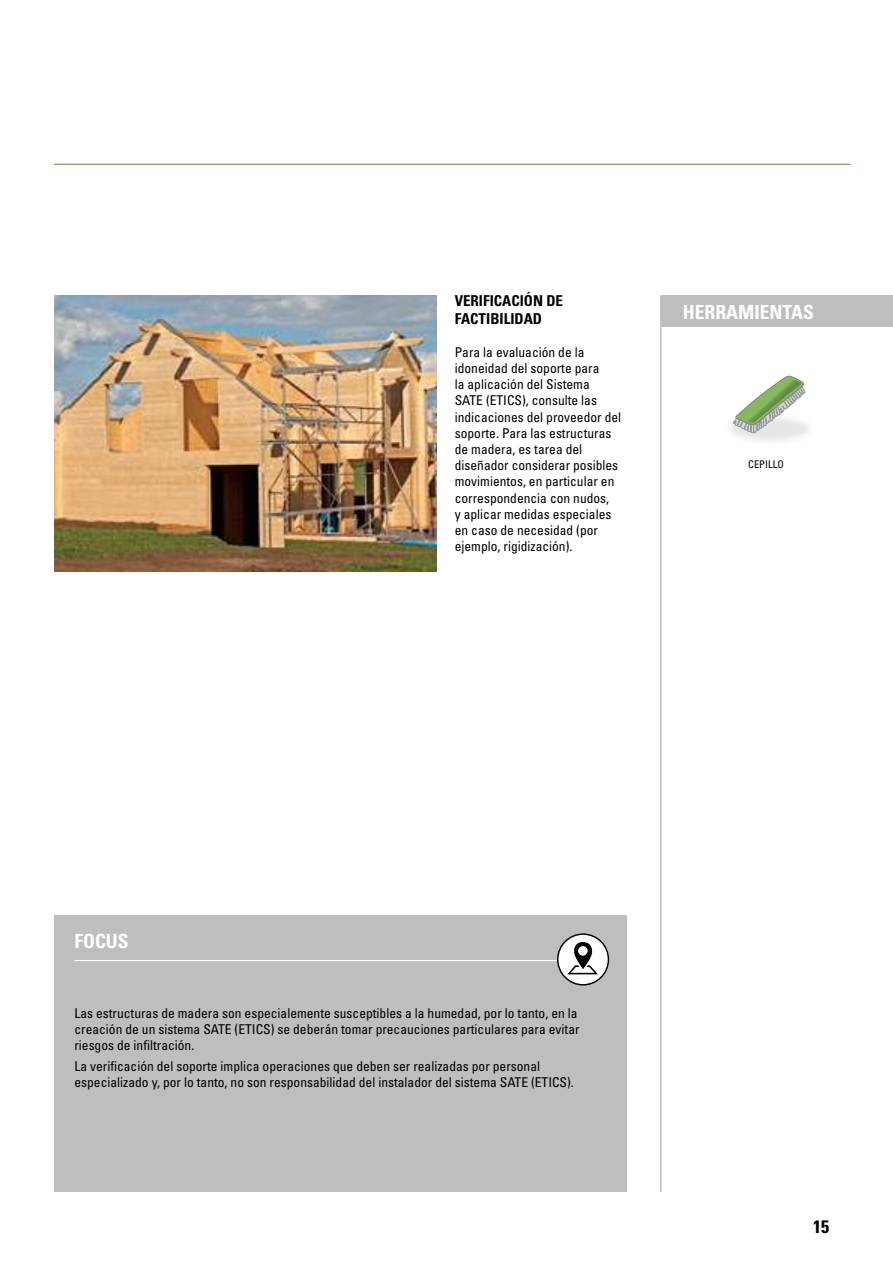
<style>
.page{position:relative;width:893px;height:1263px;background:#fff}
.page>*{position:absolute;margin:0;border:0;box-sizing:border-box;transform-origin:0 0}
.t1{font:700 condensed 19.5px "Univers LT Std";color:#fff}
.t2{font:700 condensed 18px "Univers LT Std";color:#000}
.t3{font:700 condensed 15px/18px "Univers LT Std";color:#000}
.t4{font:condensed 13.5px/16.2px "Univers LT Std";color:#000}
.t5{font:condensed 10.5px "Univers LT Std";color:#000}
</style>
<div class="page">
<hr style="left:54px;top:164px;width:796px;height:1px;background:#67ae3e">
<div style="left:54px;top:916px;width:573px;height:276px;background:#bcbec0"></div>
<hr style="left:74px;top:960px;width:532px;height:1px;background:#fff">
<svg style="left:558px;top:934px;width:50px;height:51px"></svg>
<div style="left:557px;top:933px;width:52px;height:52px;border:1px solid #000;border-radius:50%"></div>
<svg style="left:566px;top:939px;width:34px;height:36px"></svg>
<div style="left:578px;top:945px;width:10px;height:11px;background:#fff;border-radius:50%"></div>
<div style="left:577px;top:945px;width:11px;height:11px;border:1px solid #000;border-radius:50%"></div>
<div style="left:662px;top:296px;width:231px;height:31px;background:#bcbec0"></div>
<hr style="left:660px;top:296px;width:2px;height:896px;background:#bcbec0">
<img style="left:54px;top:296px;width:383px;height:276px">
<svg style="left:733px;top:376px;width:72px;height:65px"></svg>
<p class="t3" style="left:455px;top:292px;width:110px">VERIFICACIÓN DE<br>FACTIBILIDAD</p>
<p class="t4" style="left:455px;top:344px;width:168px">Para la evaluación de la idoneidad del soporte para<br>la aplicación del Sistema<br>SATE (ETICS), consulte las indicaciones del proveedor del soporte. Para las estructuras de madera, es tarea del diseñador considerar posibles movimientos, en particular en correspondencia con nudos,<br>y aplicar medidas especiales en caso de necesidad (por ejemplo, rigidización).</p>
<h1 class="t1" style="left:683px;top:300px;width:133px">HERRAMIENTAS</h1>
<p class="t5" style="left:748px;top:458px;width:37px">CEPILLO</p>
<h1 class="t1" style="left:74px;top:929px;width:56px">FOCUS</h1>
<p class="t4" style="left:74px;top:1004px;width:507px">Las estructuras de madera son especialemente susceptibles a la humedad, por lo tanto, en la creación de un sistema SATE (ETICS) se deberán tomar precauciones particulares para evitar riesgos de infiltración.</p>
<p class="t4" style="left:74px;top:1057px;width:501px">La verificación del soporte implica operaciones que deben ser realizadas por personal especializado y, por lo tanto, no son responsabilidad del instalador del sistema SATE (ETICS).</p>
<h2 class="t2" style="left:813px;top:1216px;width:17px">15</h2>
</div>
